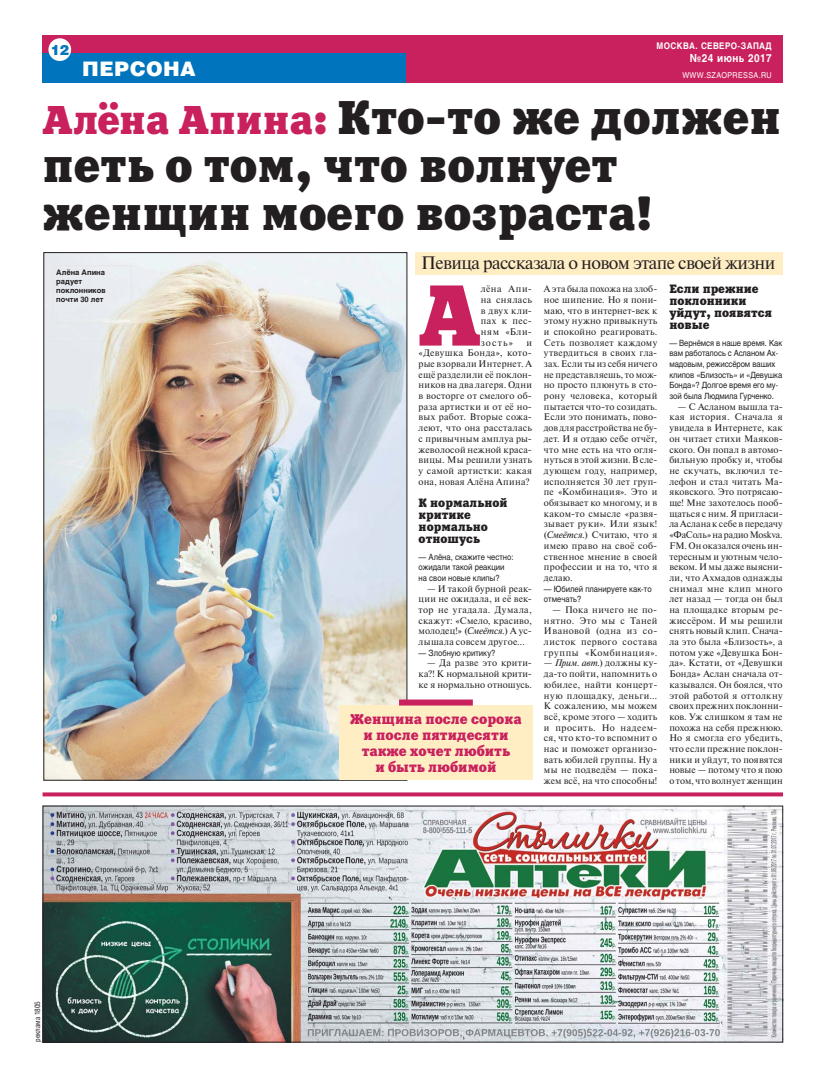
<style>
.page{position:relative;width:820px;height:1078px;background:#fff}
.page>*{position:absolute;margin:0;border:0;box-sizing:border-box;transform-origin:0 0}
.t1{font:85.8px "Xenia C";color:#c8215d;scale:.96 1}
.t2{font:47px/48px "Xenia C";color:#231f20}
.t3{font:900 20px "Helios";letter-spacing:.02em;color:#fff}
.t4{font:18px "Newton C";letter-spacing:-.03em;color:#231f20}
.t5{font:14px/16px "Xenia C";color:#c8215d;text-align:center}
.t6{font:900 14px "Helios";color:#0074bc}
.t7{font:12px/12px "Xenia C";color:#231f20}
.t8{font:700 11px "Helios";letter-spacing:.04em;color:#fff;scale:.9 1}
.t9{font:9.5px/10.7px "Newton C";letter-spacing:.025em;color:#231f20;text-align:justify}
.t10{font:700 9px "Helios";letter-spacing:.045em;color:#fff;scale:.9 1}
.t11{font:8.5px/10.7px "Helios";letter-spacing:-.01em;color:#231f20;scale:.9 1}
.t12{font:8px "Helios";letter-spacing:.05em;color:#fff;scale:.9 1}
.t13{font:700 7.5px/9px "Helios";color:#231f20}
.t14{font:7.5px "Helios Cond";letter-spacing:-.015em;color:#231f20}
.s1{font-size:40px;color:#c8215d}
.s2{font-style:italic}
</style>
<div class="page">
<div style="left:43px;top:35px;width:739px;height:48px;background:#c8215d"></div>
<div style="left:43px;top:53px;width:362px;height:30px;background:#0074bc"></div>
<div style="left:48px;top:38px;width:23px;height:23px;background:#fff;border-radius:50%"></div>
<svg style="left:43px;top:792px;width:739px;height:4px;background:#cd396e"></svg>
<img style="left:46px;top:254px;width:359px;height:524px">
<div style="left:415px;top:252px;width:367px;height:23px;background:#ffedc4"></div>
<div style="left:52px;top:265px;width:80px;height:59px;border:1px solid #e6e7e8"></div>
<div style="left:339px;top:705px;width:193px;height:74px;background:#ffedc4"></div>
<div style="left:399px;top:699px;width:73px;height:6px;background:#c8215d"></div>
<img style="left:45px;top:807px;width:735px;height:233px">
<div style="left:43px;top:805px;width:739px;height:237px;border:1px solid #231f20"></div>
<h3 class="t6" style="left:51px;top:45px;width:20px">12</h3>
<p class="t10" style="left:656px;top:40px;width:129px">МОСКВА. СЕВЕРО-ЗАПАД</p>
<p class="t8" style="left:689px;top:52px;width:92px">№24 июнь 2017</p>
<p class="t12" style="left:682px;top:70px;width:101px">WWW.SZAOPRESSA.RU</p>
<h3 class="t3" style="left:82px;top:61px;width:115px">ПЕРСОНА</h3>
<h2 class="t2" style="left:43px;top:100px;width:739px"><span class="s1">Алёна Апина:</span> Кто-то же должен петь о том, что волнует женщин моего возраста!</h2>
<h3 class="t4" style="left:421px;top:256px;width:356px">Певица рассказала о новом этапе своей жизни</h3>
<p class="t13" style="left:56px;top:268px;width:51px">Алёна Апина радует поклонников почти 30 лет</p>
<p class="t7" style="left:669px;top:284px;width:104px">Если прежние поклонники уйдут, появятся новые</p>
<p class="t11" style="left:669px;top:337px;width:127px">— Вернёмся в наше время. Как вам работалось с Асланом Ах&shy;мадовым, режиссёром ваших клипов «Близость» и «Девушка<br>Бонда»? Долгое время его му&shy;зой была Людмила Гурченко.</p>
<p class="t9" style="left:669px;top:402px;width:115px;text-indent:9px">— С Асланом вышла та&shy;кая история. Сначала я увидела в Интернете, как он читает стихи Маяков&shy;ского. Он попал в автомо&shy;бильную пробку и, чтобы не скучать, включил те&shy;лефон и стал читать Ма&shy;яковского. Это потрясаю&shy;ще! Мне захотелось пооб&shy;щаться с ним. Я пригласи&shy;ла Аслана к себе в передачу «ФаСоль» на радио Moskva.<br>FM. Он оказался очень ин&shy;тересным и уютным чело&shy;веком. И мы даже выясни&shy;ли, что Ахмадов однажды снимал мне клип много лет назад — тогда он был на площадке вторым ре&shy;жиссёром. И мы решили снять новый клип. Снача&shy;ла это была «Близость», а потом уже «Девушка Бон&shy;да». Кстати, от «Девушки Бонда» Аслан сначала от&shy;казывался. Он боялся, что этой работой я оттолкну своих прежних поклонни&shy;ков. Уж слишком я там не похожа на себя прежнюю.<br>Но я смогла его убедить, что если прежние поклон&shy;ники и уйдут, то появятся новые — потому что я пою о том, что волнует женщин</p>
<h1 class="t1" style="left:418px;top:285px;width:66px">А</h1>
<p class="t9" style="left:480px;top:284px;width:53px">лёна Апи&shy;на снялась в двух кли&shy;пах к пес&shy;ням «Бли&shy;зость»</p>
<p class="t9" style="left:543px;top:284px;width:115px">А эта была похожа на злоб&shy;ное шипение. Но я пони&shy;маю, что в интернет-век к этому нужно привыкнуть и спокойно реагировать.<br>Сеть позволяет каждому утвердиться в своих гла&shy;зах. Если ты из себя ничего не представляешь, то мож&shy;но просто плюнуть в сто&shy;рону человека, который пытается что-то созидать.<br>Если это понимать, пово&shy;дов для расстройства не бу&shy;дет. И я отдаю себе отчёт, что мне есть на что огля&shy;нуться в этой жизни. В сле&shy;дующем году, например, исполняется 30 лет груп&shy;пе «Комбинация». Это и обязывает ко многому, и в каком-то смысле «развя&shy;зывает руки». Или язык! (<span class="s2">Смеётся.</span>) Считаю, что я имею право на своё соб&shy;ственное мнение в своей профессии и на то, что я делаю.</p>
<p class="t11" style="left:543px;top:583px;width:121px">— Юбилей планируете как-то отмечать?</p>
<p class="t9" style="left:543px;top:605px;width:115px;text-indent:9px">— Пока ничего не по&shy;нятно. Это мы с Таней Ивановой (одна из со&shy;листок первого состава группы «Комбинация».</p>
<p class="t9" style="left:543px;top:658px;width:115px">— <span class="s2">Прим. авт.</span>) должны ку&shy;да-то пойти, напомнить о юбилее, найти концерт&shy;ную площадку, деньги… К сожалению, мы можем всё, кроме этого — ходить и просить. Но надеем&shy;ся, что кто-то вспомнит о нас и поможет организо&shy;вать юбилей группы. Ну а мы не подведём — пока&shy;жем всё, на что способны!</p>
<p class="t9" style="left:418px;top:338px;width:115px;text-indent:108px">и «Девушка Бонда», кото&shy;рые взорвали Интернет. А ещё разделили её поклон&shy;ников на два лагеря. Одни в восторге от смелого об&shy;раза артистки и от её но&shy;вых работ. Вторые сожа&shy;леют, что она рассталась с привычным амплуа ры&shy;жеволосой нежной краса&shy;вицы. Мы решили узнать у самой артистки: какая она, новая Алёна Апина?</p>
<p class="t7" style="left:418px;top:498px;width:90px">К нормальной критике нормально отношусь</p>
<p class="t11" style="left:418px;top:551px;width:107px">— Алёна, скажите честно: ожидали такой реакции на свои новые клипы?</p>
<p class="t9" style="left:418px;top:584px;width:115px;text-indent:9px">— И такой бурной реак&shy;ции не ожидала, и её век&shy;тор не угадала. Думала, скажут: «Смело, красиво, молодец!» (<span class="s2">Смеётся.</span>) А ус&shy;лышала совсем другое…</p>
<p class="t11" style="left:418px;top:647px;width:87px">— Злобную критику?</p>
<p class="t9" style="left:418px;top:658px;width:115px;text-indent:9px">— Да разве это крити&shy;ка?! К нормальной крити&shy;ке я нормально отношусь.</p>
<h3 class="t5" style="left:350px;top:713px;width:173px">Женщина после сорока и после пятидесяти также хочет любить<br>и быть любимой</h3>
<p class="t14" style="left:33px;top:1041px;width:42px;rotate:-90deg">реклама 1805</p>
</div>
